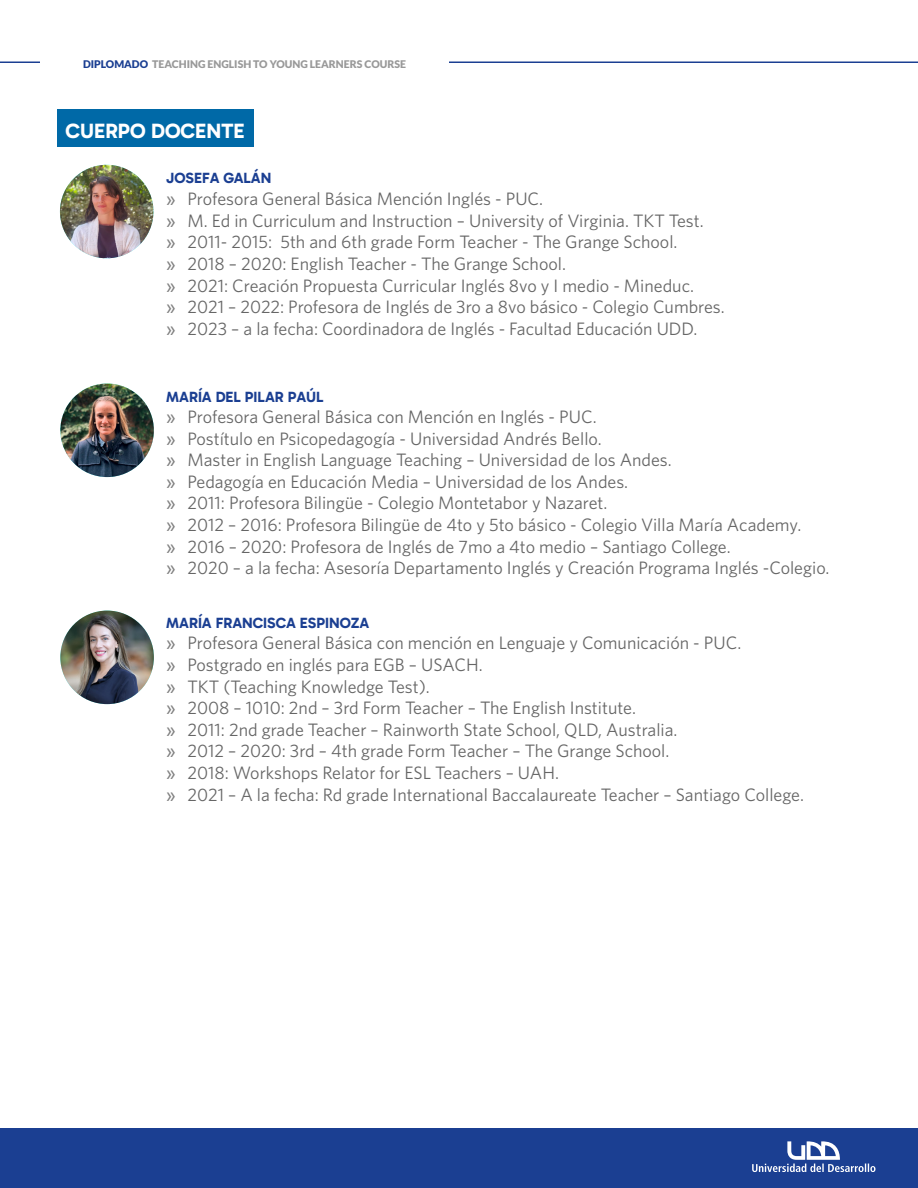
<style>
.page{position:relative;width:918px;height:1188px;background:#fff}
.page>*{position:absolute;margin:0;border:0;box-sizing:border-box;transform-origin:0 0}
.t1{font:21px "Gabarito";color:#fff}
.t2{font:18px/21.6px "Whitney";color:#666}
.t3{font:15px "Gabarito";color:#1b3f92}
.t4{font:900 10.5px "Lato";color:#999}
.s1{color:#1b3f92}
.s2{font-weight:500;color:#808080}
</style>
<div class="page">
<div style="left:0;top:1128px;width:918px;height:60px;background:#1b3f92"></div>
<svg style="left:752px;top:1141px;width:123px;height:31px"></svg>
<hr style="left:0;top:62px;width:918px;height:1px;background:#1b3f92">
<div style="left:40px;top:38px;width:409px;height:51px;background:#fff"></div>
<div style="left:57px;top:109px;width:196px;height:38px;background:#0069a7"></div>
<img style="left:60px;top:165px;width:93px;height:93px;border-radius:47px">
<img style="left:60px;top:384px;width:94px;height:93px;border-radius:47px">
<img style="left:60px;top:611px;width:94px;height:93px;border-radius:47px">
<p class="t4" style="left:83px;top:58px;width:324px"><span class="s1">DIPLOMADO</span> TEACHING ENGLISH TO YOUNG LEARNERS COURSE</p>
<p class="t1" style="left:65px;top:117px;width:181px">CUERPO DOCENTE</p>
<p class="t3" style="left:166px;top:169px;width:107px">JOSEFA GALÁN</p>
<p class="t2" style="left:166px;top:188px;width:560px"><span class="s2">»</span> Profesora General Básica Mención Inglés - PUC.<br><span class="s2">»</span> M. Ed in Curriculum and Instruction – University of Virginia. TKT Test.<br><span class="s2">»</span> 2011- 2015: 5th and 6th grade Form Teacher - The Grange School.<br><span class="s2">»</span> 2018 – 2020: English Teacher - The Grange School.<br><span class="s2">»</span> 2021: Creación Propuesta Curricular Inglés 8vo y I medio - Mineduc.<br><span class="s2">»</span> 2021 – 2022: Profesora de Inglés de 3ro a 8vo básico - Colegio Cumbres. <span class="s2">»</span> 2023 – a la fecha: Coordinadora de Inglés - Facultad Educación UDD.</p>
<p class="t3" style="left:166px;top:387px;width:159px">MARÍA DEL PILAR PAÚL</p>
<p class="t2" style="left:166px;top:406px;width:665px"><span class="s2">»</span> Profesora General Básica con Mención en Inglés - PUC.<br><span class="s2">»</span> Postítulo en Psicopedagogía - Universidad Andrés Bello.<br><span class="s2">»</span> Master in English Language Teaching – Universidad de los Andes.<br><span class="s2">»</span> Pedagogía en Educación Media – Universidad de los Andes.<br><span class="s2">»</span> 2011: Profesora Bilingüe - Colegio Montetabor y Nazaret.<br><span class="s2">»</span> 2012 – 2016: Profesora Bilingüe de 4to y 5to básico - Colegio Villa María Academy.<br><span class="s2">»</span> 2016 – 2020: Profesora de Inglés de 7mo a 4to medio – Santiago College.<br><span class="s2">»</span> 2020 – a la fecha: Asesoría Departamento Inglés y Creación Programa Inglés -Colegio.</p>
<p class="t3" style="left:166px;top:614px;width:205px">MARÍA FRANCISCA ESPINOZA</p>
<p class="t2" style="left:166px;top:632px;width:639px"><span class="s2">»</span> Profesora General Básica con mención en Lenguaje y Comunicación - PUC.<br><span class="s2">»</span> Postgrado en inglés para EGB – USACH.<br><span class="s2">»</span> TKT (Teaching Knowledge Test).<br><span class="s2">»</span> 2008 – 1010: 2nd – 3rd Form Teacher – The English Institute.<br><span class="s2">»</span> 2011: 2nd grade Teacher – Rainworth State School, QLD, Australia.<br><span class="s2">»</span> 2012 – 2020: 3rd – 4th grade Form Teacher – The Grange School.<br><span class="s2">»</span> 2018: Workshops Relator for ESL Teachers – UAH.<br><span class="s2">»</span> 2021 – A la fecha: Rd grade International Baccalaureate Teacher – Santiago College.</p>
</div>
